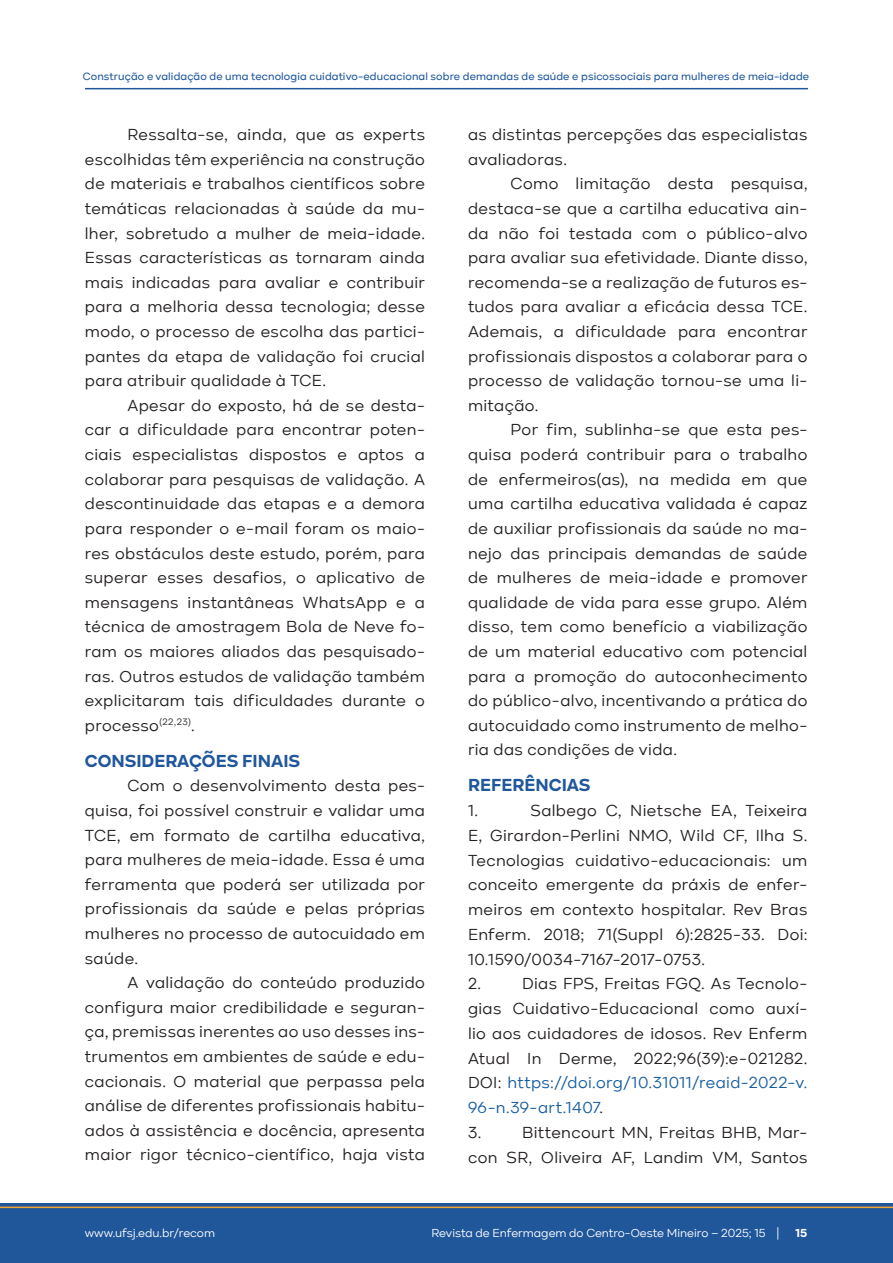
<style>
.page{position:relative;width:893px;height:1263px;background:#fff}
.page>*{position:absolute;margin:0;border:0;box-sizing:border-box;transform-origin:0 0}
.Tit_artigo{font:700 18px "Kinetika";color:#20579b}
.Texto_artigo{font:16.5px/24.6px "Kinetika";letter-spacing:.025em;color:#231f20;text-align:justify}
.t1{font:12px "Kinetika";color:#fff}
.t2{font:700 12px "Kinetika";color:#fff}
.t3{font:500 10.8px "Kinetika";letter-spacing:.01em;color:#20579b}
.s1{color:#175d9e}
</style>
<div class="page">
<div style="left:0;top:1203px;width:893px;height:60px;background:#20579b"></div>
<hr style="left:0;top:1206px;width:893px;height:2px;background:#f9a42e">
<hr style="left:85px;top:88px;width:723px;height:1px;background:#20579b">
<p class="t3" style="left:83px;top:70px;width:728px">Construção e validação de uma tecnologia cuidativo-educacional sobre demandas de saúde e psicossociais para mulheres de meia-idade</p>
<p class="Texto_artigo" style="left:85px;top:122px;width:342px;text-indent:43px">Ressalta-se, ainda, que as experts escolhidas têm experiência na construção de materiais e trabalhos científicos sobre temáticas relacionadas à saúde da mu&shy;lher, sobretudo a mulher de meia-idade.<br>Essas características as tornaram ainda mais indicadas para avaliar e contribuir para a melhoria dessa tecnologia; desse modo, o processo de escolha das partici&shy;pantes da etapa de validação foi crucial para atribuir qualidade à TCE.</p>
<p class="Texto_artigo" style="left:85px;top:393px;width:342px;text-indent:43px">Apesar do exposto, há de se desta&shy;car a dificuldade para encontrar poten&shy;ciais especialistas dispostos e aptos a colaborar para pesquisas de validação. A descontinuidade das etapas e a demora para responder o e-mail foram os maio&shy;res obstáculos deste estudo, porém, para superar esses desafios, o aplicativo de mensagens instantâneas WhatsApp e a técnica de amostragem Bola de Neve fo&shy;ram os maiores aliados das pesquisado&shy;ras. Outros estudos de validação também explicitaram tais dificuldades durante o processo<sup>(22,23)</sup>.</p>
<p class="Tit_artigo" style="left:85px;top:750px;width:217px">CONSIDERAÇÕES FINAIS</p>
<p class="Texto_artigo" style="left:85px;top:773px;width:342px;text-indent:43px">Com o desenvolvimento desta pes&shy;quisa, foi possível construir e validar uma TCE, em formato de cartilha educativa, para mulheres de meia-idade. Essa é uma ferramenta que poderá ser utilizada por profissionais da saúde e pelas próprias mulheres no processo de autocuidado em saúde.</p>
<p class="Texto_artigo" style="left:85px;top:970px;width:342px;text-indent:43px">A validação do conteúdo produzido configura maior credibilidade e seguran&shy;ça, premissas inerentes ao uso desses ins&shy;trumentos em ambientes de saúde e edu&shy;cacionais. O material que perpassa pela análise de diferentes profissionais habitu&shy;ados à assistência e docência, apresenta maior rigor técnico-científico, haja vista</p>
<p class="Texto_artigo" style="left:468px;top:122px;width:341px">as distintas percepções das especialistas avaliadoras.</p>
<p class="Texto_artigo" style="left:468px;top:172px;width:341px;text-indent:43px">Como limitação desta pesquisa, destaca-se que a cartilha educativa ain&shy;da não foi testada com o público-alvo para avaliar sua efetividade. Diante disso, recomenda-se a realização de futuros es&shy;tudos para avaliar a eficácia dessa TCE.<br>Ademais, a dificuldade para encontrar profissionais dispostos a colaborar para o processo de validação tornou-se uma li&shy;mitação.</p>
<p class="Texto_artigo" style="left:468px;top:418px;width:341px;text-indent:43px">Por fim, sublinha-se que esta pes&shy;quisa poderá contribuir para o trabalho de enfermeiros(as), na medida em que uma cartilha educativa validada é capaz de auxiliar profissionais da saúde no ma&shy;nejo das principais demandas de saúde de mulheres de meia-idade e promover qualidade de vida para esse grupo. Além disso, tem como benefício a viabilização de um material educativo com potencial para a promoção do autoconhecimento do público-alvo, incentivando a prática do autocuidado como instrumento de melho&shy;ria das condições de vida.</p>
<p class="Tit_artigo" style="left:468px;top:774px;width:124px">REFERÊNCIAS</p>
<p class="Texto_artigo" style="left:468px;top:798px;width:12px">1.</p>
<p class="Texto_artigo" style="left:468px;top:798px;width:341px;text-indent:63px">Salbego C, Nietsche EA, Teixeira E, Girardon-Perlini NMO, Wild CF, Ilha S.<br>Tecnologias cuidativo-educacionais: um conceito emergente da práxis de enfer&shy;meiros em contexto hospitalar. Rev Bras Enferm. 2018; 71(Suppl 6):2825-33. Doi:<br>10.1590/0034-7167-2017-0753.</p>
<p class="Texto_artigo" style="left:468px;top:971px;width:15px">2.</p>
<p class="Texto_artigo" style="left:468px;top:971px;width:341px;text-indent:54px">Dias FPS, Freitas FGQ. As Tecnolo&shy;gias Cuidativo-Educacional como auxí&shy;lio aos cuidadores de idosos. Rev Enferm Atual In Derme, 2022;96(39):e-021282.<br>DOI: <span class="s1">https://doi.org/10.31011/reaid-2022-v.<br>96-n.39-art.1407</span>.</p>
<p class="Texto_artigo" style="left:468px;top:1120px;width:15px">3.</p>
<p class="Texto_artigo" style="left:468px;top:1120px;width:341px;text-align:right">Bittencourt MN, Freitas BHB, Mar-<br>con SR, Oliveira AF, Landim VM, Santos</p>
<p class="t1" style="left:85px;top:1226px;width:132px">www.ufsj.edu.br/recom</p>
<p class="t1" style="left:431px;top:1226px;width:349px">Revista de Enfermagem do Centro-Oeste Mineiro – 2025; 15 |</p>
<p class="t2" style="left:795px;top:1226px;width:13px">15</p>
</div>
